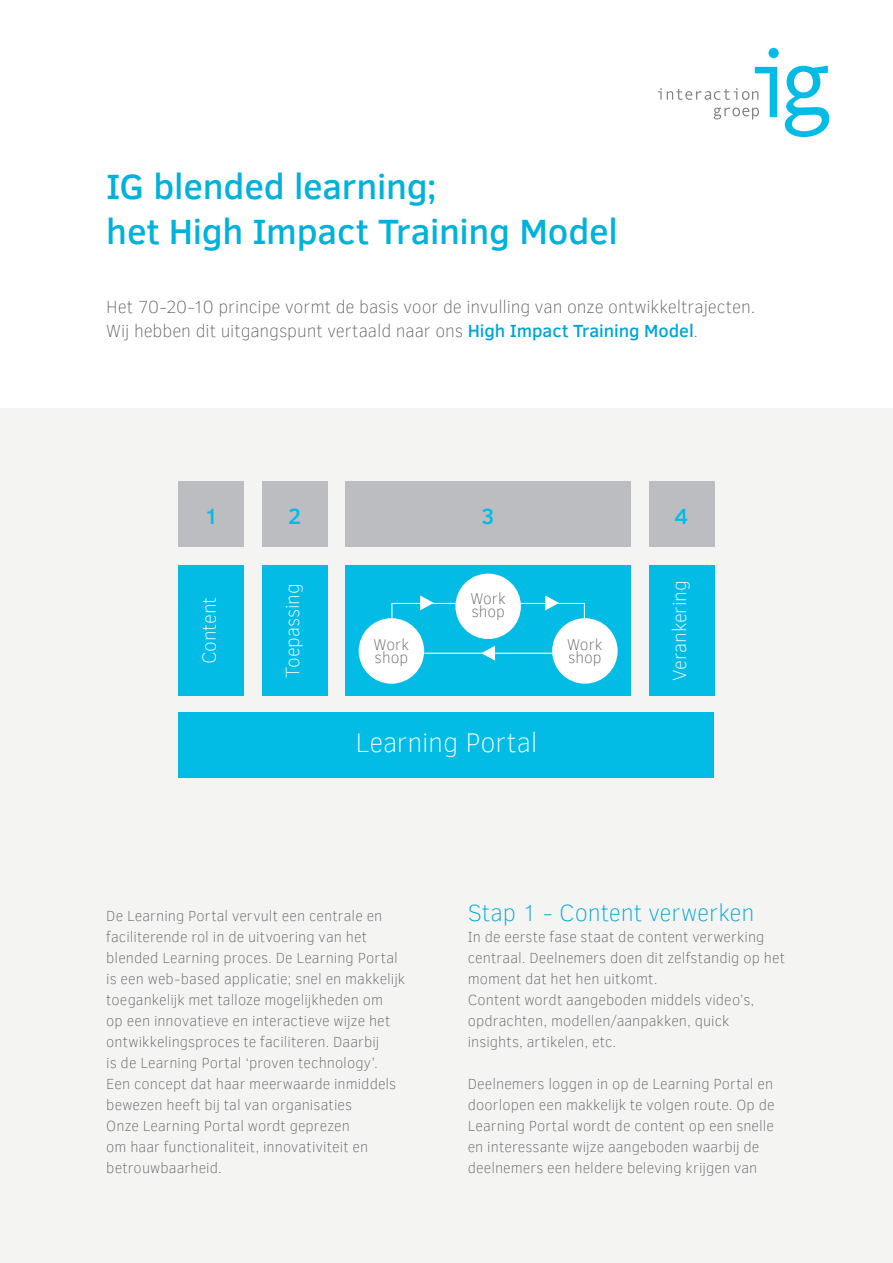
<style>
.page{position:relative;width:893px;height:1263px;background:#fff}
.page>*{position:absolute;margin:0;border:0;box-sizing:border-box;transform-origin:0 0}
.t1{font:500 36px/45px "Clear Sans";letter-spacing:-.005em;color:#00b2db}
.t2{font:100 27.6px "Clear Sans";letter-spacing:-.005em;color:#fff}
.t3{font:100 24px "Clear Sans";letter-spacing:-.005em;color:#00a5d4}
.t4{font:500 22.5px "Clear Sans";color:#02bce5}
.t5{font:100 19.5px "Clear Sans";letter-spacing:-.005em;color:#fff}
.t6{font:100 18px/24px "Clear Sans";letter-spacing:-.005em;color:#5d6162}
.t7{font:100 15.9px/13.2px "Clear Sans";color:#5d6162}
.t8{font:100 15px/21px "Clear Sans";letter-spacing:.005em;color:#5d6162}
.s1{font-weight:500;color:#00a5d4}
</style>
<div class="page">
<div style="left:0;top:409px;width:893px;height:854px;background:#f4f4f3"></div>
<svg style="left:785px;top:66px;width:44px;height:71px"></svg>
<svg style="left:658px;top:48px;width:121px;height:71px"></svg>
<div style="left:179px;top:481px;width:65px;height:66px;background:#bcbdc0"></div>
<div style="left:179px;top:565px;width:65px;height:131px;background:#02bce5"></div>
<div style="left:262px;top:565px;width:65px;height:131px;background:#02bce5"></div>
<div style="left:649px;top:565px;width:65px;height:131px;background:#02bce5"></div>
<div style="left:345px;top:565px;width:286px;height:131px;background:#02bce5"></div>
<div style="left:179px;top:712px;width:535px;height:65px;background:#02bce5"></div>
<div style="left:262px;top:481px;width:65px;height:66px;background:#bcbdc0"></div>
<div style="left:649px;top:481px;width:65px;height:66px;background:#bcbdc0"></div>
<div style="left:345px;top:481px;width:286px;height:66px;background:#bcbdc0"></div>
<div style="left:455px;top:573px;width:66px;height:66px;background:#fff;border-radius:50%"></div>
<div style="left:359px;top:618px;width:65px;height:66px;background:#fff;border-radius:50%"></div>
<div style="left:552px;top:618px;width:66px;height:66px;background:#fff;border-radius:50%"></div>
<hr style="left:424px;top:653px;width:128px;height:1px;background:#fff">
<svg style="left:391px;top:595px;width:65px;height:24px"></svg>
<svg style="left:481px;top:646px;width:14px;height:15px"></svg>
<svg style="left:520px;top:595px;width:65px;height:24px"></svg>
<h1 class="t1" style="left:106px;top:163px;width:513px">IG blended learning;<br>het High Impact Training Model</h1>
<p class="t6" style="left:106px;top:294px;width:650px">Het 70-20-10 principe vormt de basis voor de invulling van onze ontwikkeltrajecten.<br>Wij hebben dit uitgangspunt vertaald naar ons <span class="s1">High Impact Training Model</span>.</p>
<h3 class="t4" style="left:204px;top:501px;width:15px">1</h3>
<h3 class="t4" style="left:288px;top:501px;width:15px">2</h3>
<h3 class="t4" style="left:482px;top:501px;width:15px">3</h3>
<h3 class="t4" style="left:675px;top:501px;width:15px">4</h3>
<h3 class="t5" style="left:196px;top:664px;width:69px;rotate:-90deg">Content</h3>
<h3 class="t5" style="left:280px;top:677px;width:96px;rotate:-90deg">Toepassing</h3>
<h3 class="t5" style="left:667px;top:681px;width:102px;rotate:-90deg">Verankering</h3>
<p class="t7" style="left:470px;top:592px;width:37px">Work shop</p>
<p class="t7" style="left:374px;top:638px;width:37px">Work shop</p>
<p class="t7" style="left:567px;top:638px;width:37px">Work</p>
<p class="t7" style="left:568px;top:651px;width:35px">shop</p>
<h2 class="t2" style="left:355px;top:724px;width:184px">Learning Portal</h2>
<p class="t8" style="left:106px;top:905px;width:300px">De Learning Portal vervult een centrale en faciliterende rol in de uitvoering van het blended Learning proces. De Learning Portal is een web-based applicatie; snel en makkelijk toegankelijk met talloze mogelijkheden om<br>op een innovatieve en interactieve wijze het ontwikkelingsproces te faciliteren. Daarbij<br>is de Learning Portal ‘proven technology’.<br>Een concept dat haar meerwaarde inmiddels bewezen heeft bij tal van organisaties<br>Onze Learning Portal wordt geprezen<br>om haar functionaliteit, innovativiteit en betrouwbaarheid.</p>
<h3 class="t3" style="left:468px;top:896px;width:288px">Stap 1 - Content verwerken</h3>
<p class="t8" style="left:468px;top:926px;width:319px">In de eerste fase staat de content verwerking centraal. Deelnemers doen dit zelfstandig op het moment dat het hen uitkomt.<br>Content wordt aangeboden middels video’s, opdrachten, modellen/aanpakken, quick insights, artikelen, etc.</p>
<p class="t8" style="left:468px;top:1073px;width:308px">Deelnemers loggen in op de Learning Portal en doorlopen een makkelijk te volgen route. Op de Learning Portal wordt de content op een snelle en interessante wijze aangeboden waarbij de deelnemers een heldere beleving krijgen van</p>
</div>
